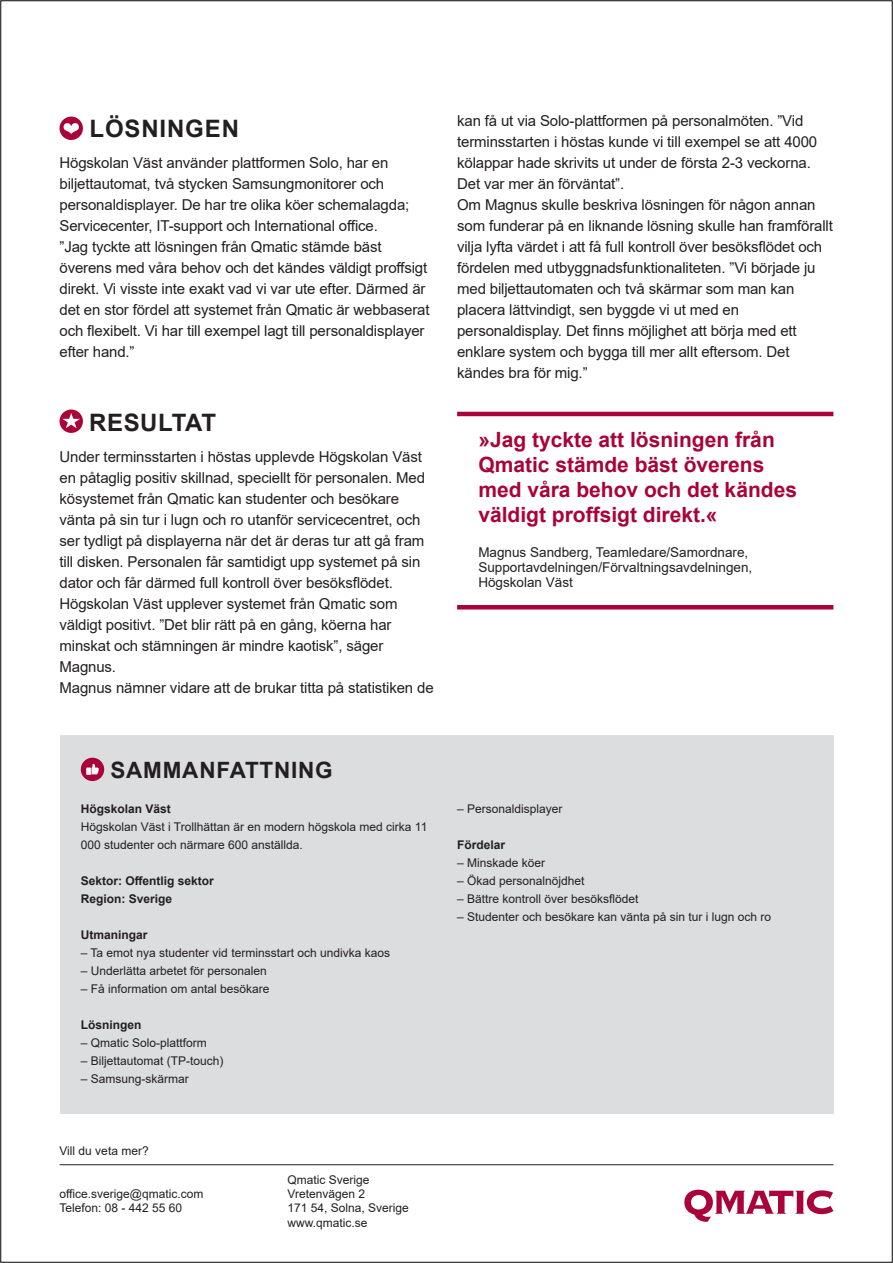
<style>
.page{position:relative;width:893px;height:1263px;background:#fff}
.page>*{position:absolute;margin:0;border:0;box-sizing:border-box;transform-origin:0 0}
.Fließtext{font:700 24px "Arial";letter-spacing:.035em;color:#231f20}
.Fließtext-2{font:700 22.5px "Arial";letter-spacing:.035em;color:#231f20}
.Fließtext-3{font:700 21px/25.2px "Arial";color:#a90339}
.Fließtext-4{font:15px/21px "Arial";letter-spacing:-.01em;color:#231f20}
.Fließtext-5{font:13.5px/15px "Arial";color:#231f20}
.Fließtext-6{font:12px/18px "Arial";color:#231f20}
.Fließtext-7{font:700 12px "Arial";color:#231f20}
</style>
<div class="page">
<svg style="left:684px;top:1189px;width:149px;height:33px"></svg>
<hr style="left:60px;top:1164px;width:773px;height:1px;background:#231f20">
<div style="left:60px;top:735px;width:773px;height:378px;background:#dcdddf"></div>
<div style="left:81px;top:758px;width:23px;height:23px;background:#a90339;border-radius:50%"></div>
<div style="left:86px;top:767px;width:5px;height:8px;background:#f7f7f8"></div>
<svg style="left:91px;top:764px;width:8px;height:10px"></svg>
<hr style="left:457px;top:412px;width:376px;height:4px;background:#a90339">
<hr style="left:457px;top:605px;width:376px;height:4px;background:#a90339">
<div style="left:60px;top:117px;width:23px;height:23px;background:#a90339;border-radius:50%"></div>
<svg style="left:64px;top:123px;width:15px;height:11px"></svg>
<svg style="left:60px;top:409px;width:23px;height:24px"></svg>
<svg style="left:62px;top:413px;width:18px;height:15px"></svg>
<p class="Fließtext" style="left:90px;top:111px;width:151px">LÖSNINGEN</p>
<p class="Fließtext-4" style="left:60px;top:152px;width:351px">Högskolan Väst använder plattformen Solo, har en biljettautomat, två stycken Samsungmonitorer och personaldisplayer. De har tre olika köer schemalagda; Servicecenter, IT-support och International office.</p>
<p class="Fließtext-4" style="left:60px;top:236px;width:372px">”Jag tyckte att lösningen från Qmatic stämde bäst överens med våra behov och det kändes väldigt proffsigt direkt. Vi visste inte exakt vad vi var ute efter. Därmed är det en stor fördel att systemet från Qmatic är webbaserat och flexibelt. Vi har till exempel lagt till personaldisplayer efter hand.”</p>
<p class="Fließtext" style="left:89px;top:405px;width:128px">RESULTAT</p>
<p class="Fließtext-4" style="left:60px;top:446px;width:367px">Under terminsstarten i höstas upplevde Högskolan Väst en påtaglig positiv skillnad, speciellt för personalen. Med kösystemet från Qmatic kan studenter och besökare vänta på sin tur i lugn och ro utanför servicecentret, och ser tydligt på displayerna när det är deras tur att gå fram till disken. Personalen får samtidigt upp systemet på sin dator och får därmed full kontroll över besöksflödet.</p>
<p class="Fließtext-4" style="left:60px;top:593px;width:340px">Högskolan Väst upplever systemet från Qmatic som väldigt positivt. ”Det blir rätt på en gång, köerna har minskat och stämningen är mindre kaotisk”, säger Magnus.</p>
<p class="Fließtext-4" style="left:60px;top:677px;width:376px">Magnus nämner vidare att de brukar titta på statistiken de</p>
<p class="Fließtext-4" style="left:457px;top:110px;width:362px">kan få ut via Solo-plattformen på personalmöten. ”Vid terminsstarten i höstas kunde vi till exempel se att 4000 kölappar hade skrivits ut under de första 2-3 veckorna.<br>Det var mer än förväntat”.</p>
<p class="Fließtext-4" style="left:457px;top:194px;width:377px">Om Magnus skulle beskriva lösningen för någon annan som funderar på en liknande lösning skulle han framförallt vilja lyfta värdet i att få full kontroll över besöksflödet och fördelen med utbyggnadsfunktionaliteten. ”Vi började ju med biljettautomaten och två skärmar som man kan placera lättvindigt, sen byggde vi ut med en personaldisplay. Det finns möjlighet att börja med ett enklare system och bygga till mer allt eftersom. Det kändes bra för mig.”</p>
<p class="Fließtext-3" style="left:478px;top:427px;width:320px">»Jag tyckte att lösningen från<br>Qmatic stämde bäst överens med våra behov och det kändes väldigt proffsigt direkt.«</p>
<p class="Fließtext-5" style="left:478px;top:544px;width:275px">Magnus Sandberg, Teamledare/Samordnare,<br>Supportavdelningen/Förvaltningsavdelningen,<br>Högskolan Väst</p>
<p class="Fließtext-2" style="left:110px;top:754px;width:224px">SAMMANFATTNING</p>
<p class="Fließtext-7" style="left:81px;top:800px;width:92px">Högskolan Väst</p>
<p class="Fließtext-6" style="left:81px;top:818px;width:348px">Högskolan Väst i Trollhättan är en modern högskola med cirka 11<br>000 studenter och närmare 600 anställda.</p>
<p class="Fließtext-7" style="left:81px;top:872px;width:135px">Sektor: Offentlig sektor</p>
<p class="Fließtext-7" style="left:81px;top:890px;width:93px">Region: Sverige</p>
<p class="Fließtext-7" style="left:81px;top:926px;width:68px">Utmaningar</p>
<p class="Fließtext-6" style="left:81px;top:944px;width:311px">– Ta emot nya studenter vid terminsstart och undivka kaos</p>
<p class="Fließtext-6" style="left:81px;top:962px;width:188px">– Underlätta arbetet för personalen</p>
<p class="Fließtext-6" style="left:81px;top:980px;width:190px">– Få information om antal besökare</p>
<p class="Fließtext-7" style="left:81px;top:1016px;width:62px">Lösningen</p>
<p class="Fließtext-6" style="left:81px;top:1034px;width:128px">– Qmatic Solo-plattform</p>
<p class="Fließtext-6" style="left:81px;top:1052px;width:144px">– Biljettautomat (TP-touch)</p>
<p class="Fließtext-6" style="left:81px;top:1070px;width:110px">– Samsung-skärmar</p>
<p class="Fließtext-6" style="left:60px;top:1141px;width:91px">Vill du veta mer?</p>
<p class="Fließtext-6" style="left:60px;top:1185px;width:145px">office.sverige@qmatic.com</p>
<p class="Fließtext-6" style="left:60px;top:1199px;width:124px">Telefon: 08 - 442 55 60</p>
<p class="Fließtext-6" style="left:288px;top:1170px;width:84px">Qmatic Sverige</p>
<p class="Fließtext-6" style="left:288px;top:1185px;width:79px">Vretenvägen 2</p>
<p class="Fließtext-6" style="left:288px;top:1199px;width:123px">171 54, Solna, Sverige</p>
<p class="Fließtext-6" style="left:288px;top:1213px;width:82px">www.qmatic.se</p>
<p class="Fließtext-6" style="left:457px;top:800px;width:107px">– Personaldisplayer</p>
<p class="Fließtext-7" style="left:457px;top:836px;width:50px">Fördelar</p>
<p class="Fließtext-6" style="left:457px;top:854px;width:90px">– Minskade köer</p>
<p class="Fließtext-6" style="left:457px;top:872px;width:129px">– Ökad personalnöjdhet</p>
<p class="Fließtext-6" style="left:457px;top:890px;width:183px">– Bättre kontroll över besöksflödet</p>
<p class="Fließtext-6" style="left:457px;top:908px;width:316px">– Studenter och besökare kan vänta på sin tur i lugn och ro</p>
</div>
